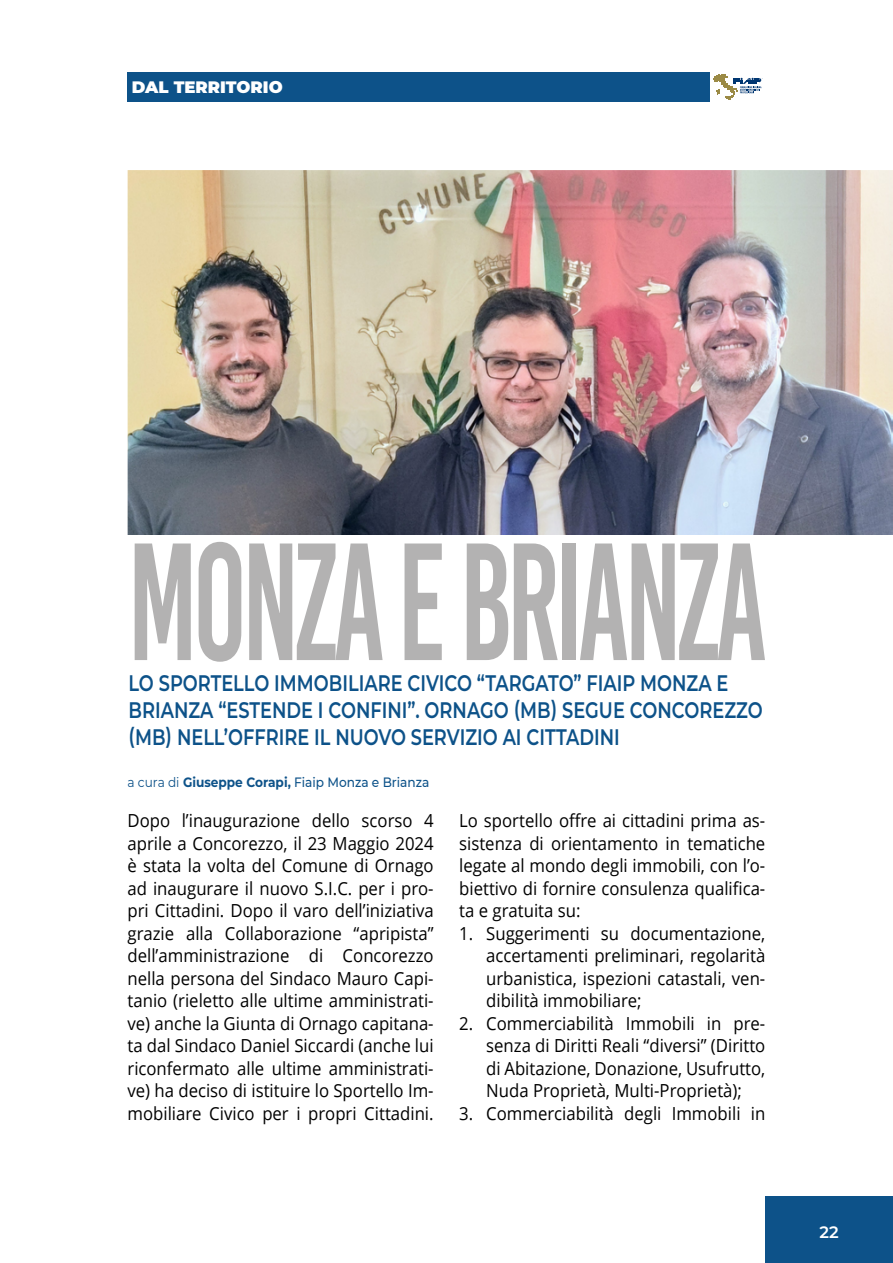
<style>
.page{position:relative;width:893px;height:1263px;background:#fff}
.page>*{position:absolute;margin:0;border:0;box-sizing:border-box;transform-origin:0 0}
.t1{font:166.5px "Bebas Kai";letter-spacing:-.04em;color:#b3b2b2;scale:.75 1}
.t2{font:600 22.5px/27px "Montserrat";color:#0d5289;scale:.79 1}
.t3{font:18px/22.5px "Open Sans";color:#000;text-align:justify;scale:.93 1}
.t4{font:900 16.5px "Montserrat";color:#fff}
.t5{font:600 16.5px "Montserrat";color:#fff}
.t6{font:500 13.5px "Montserrat";color:#0d5289;scale:.9 1}
.s1{font-weight:400}
.s2{font-weight:700}
</style>
<div class="page">
<div style="left:765px;top:1196px;width:128px;height:67px;background:#0d5289"></div>
<svg style="left:714px;top:74px;width:49px;height:26px"></svg>
<div style="left:128px;top:72px;width:582px;height:30px;background:#0d5289"></div>
<img style="left:128px;top:170px;width:765px;height:365px">
<p class="t4" style="left:132px;top:74px;width:152px">DAL TERRITORIO</p>
<h1 class="t1" style="left:128px;top:513px;width:854px">MONZA E BRIANZA</h1>
<p class="t2" style="left:129px;top:669px;width:804px">LO SPORTELLO IMMOBILIARE CIVICO “TARGATO” FIAIP MONZA E<br>BRIANZA “ESTENDE I CONFINI”. ORNAGO (MB) SEGUE CONCOREZZO (MB) NELL’OFFRIRE IL NUOVO SERVIZIO AI CITTADINI</p>
<p class="t6" style="left:128px;top:773px;width:337px"><span class="s1">a cura di</span> <span class="s2">Giuseppe Corapi,</span> Fiaip Monza e Brianza</p>
<p class="t3" style="left:128px;top:809px;width:331px">Dopo l’inaugurazione dello scorso 4 aprile a Concorezzo, il 23 Maggio 2024 è stata la volta del Comune di Ornago ad inaugurare il nuovo S.I.C. per i pro&shy;pri Cittadini. Dopo il varo dell’iniziativa grazie alla Collaborazione “apripista” dell’amministrazione di Concorezzo nella persona del Sindaco Mauro Capi&shy;tanio (rieletto alle ultime amministrati&shy;ve) anche la Giunta di Ornago capitana&shy;ta dal Sindaco Daniel Siccardi (anche lui riconfermato alle ultime amministrati&shy;ve) ha deciso di istituire lo Sportello Im&shy;mobiliare Civico per i propri Cittadini.</p>
<p class="t3" style="left:459px;top:809px;width:331px">Lo sportello offre ai cittadini prima as&shy;sistenza di orientamento in tematiche legate al mondo degli immobili, con l’o&shy;biettivo di fornire consulenza qualifica&shy;ta e gratuita su:</p>
<p class="t3" style="left:486px;top:921px;width:302px;text-indent:-27px">1. Suggerimenti su documentazione, accertamenti preliminari, regolarità urbanistica, ispezioni catastali, ven&shy;dibilità immobiliare;</p>
<p class="t3" style="left:486px;top:1011px;width:302px;text-indent:-27px">2. Commerciabilità Immobili in pre&shy;senza di Diritti Reali “diversi” (Diritto di Abitazione, Donazione, Usufrutto, Nuda Proprietà, Multi-Proprietà);</p>
<p class="t3" style="left:459px;top:1101px;width:331px">3. Commerciabilità degli Immobili in</p>
<p class="t5" style="left:820px;top:1220px;width:21px">22</p>
</div>
